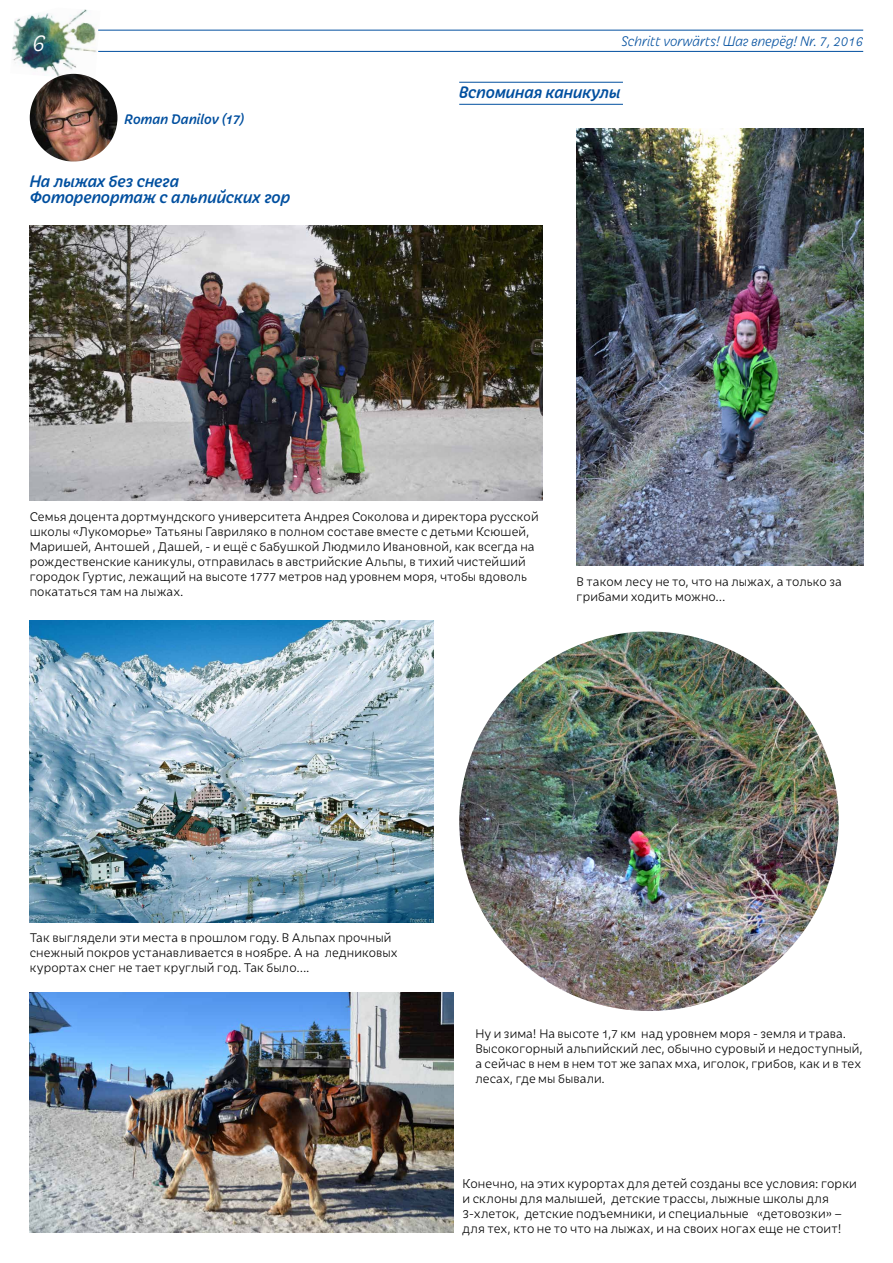
<style>
.page{position:relative;width:893px;height:1263px;background:#fff}
.page>*{position:absolute;margin:0;border:0;box-sizing:border-box;transform-origin:0 0}
.t1{font:italic 300 27px "Iskra";color:#fff}
.t2{font:italic 500 18px/16.5px "Iskra";color:#004f9f}
.t3{font:italic 300 15px "Iskra";color:#004f9f}
.t4{font:italic 500 15px "Iskra";letter-spacing:.01em;color:#004f9f}
.t5{font:300 13.65px/15.1px "Iskra";letter-spacing:.005em;color:#000}
.t6{font:300 13.5px/15px "Iskra";letter-spacing:.005em;color:#000}
</style>
<div class="page">
<img style="left:12px;top:9px;width:88px;height:71px">
<hr style="left:98px;top:30px;width:765px;height:1px;background:#004f9f">
<hr style="left:98px;top:51px;width:765px;height:1px;background:#004f9f">
<hr style="left:459px;top:82px;width:164px;height:1px;background:#004f9f">
<hr style="left:459px;top:104px;width:164px;height:1px;background:#004f9f">
<img style="left:30px;top:225px;width:513px;height:276px">
<img style="left:577px;top:128px;width:286px;height:437px">
<img style="left:30px;top:993px;width:424px;height:239px">
<img style="left:30px;top:621px;width:404px;height:301px">
<img style="left:30px;top:74px;width:87px;height:88px;border-radius:44px">
<img style="left:459px;top:631px;width:380px;height:380px;border-radius:190px">
<h1 class="t1" style="left:32px;top:25px;width:15px">6</h1>
<p class="t3" style="left:621px;top:31px;width:243px">Schritt vorwärts! Шаг вперёд! Nr. 7, 2016</p>
<h2 class="t2" style="left:459px;top:83px;width:163px">Вспоминая каникулы</h2>
<p class="t4" style="left:124px;top:108px;width:121px">Roman Danilov (17)</p>
<h2 class="t2" style="left:30px;top:171px;width:262px">На лыжах без снега<br>Фоторепортаж с альпийских гор</h2>
<p class="t6" style="left:30px;top:508px;width:510px">Семья доцента дортмундского университета Андрея Соколова и директора русской школы «Лукоморье» Татьяны Гавриляко в полном составе вместе с детьми Ксюшей, Маришей, Антошей , Дашей, - и ещё с бабушкой Людмило Ивановной, как всегда на рождественские каникулы, отправилась в австрийские Альпы, в тихий чистейший городок Гуртис, лежащий на высоте 1777 метров над уровнем моря, чтобы вдоволь покататься там на лыжах.</p>
<p class="t6" style="left:577px;top:573px;width:267px">В таком лесу не то, что на лыжах, а только за грибами ходить можно…</p>
<p class="t6" style="left:30px;top:929px;width:369px">Так выглядели эти места в прошлом году. В Альпах прочный снежный покров устанавливается в ноябре. А на ледниковых курортах снег не тает круглый год. Так было….</p>
<p class="t6" style="left:475px;top:1026px;width:389px">Ну и зима! На высоте 1,7 км над уровнем моря - земля и трава.<br>Высокогорный альпийский лес, обычно суровый и недоступный, а сейчас в нем в нем тот же запах мха, иголок, грибов, как и в тех лесах, где мы бывали.</p>
<p class="t5" style="left:462px;top:1175px;width:396px">Конечно, на этих курортах для детей созданы все условия: горки и склоны для малышей, детские трассы, лыжные школы для 3-хлеток, детские подъемники, и специальные «детовозки» – для тех, кто не то что на лыжах, и на своих ногах еще не стоит!</p>
</div>
